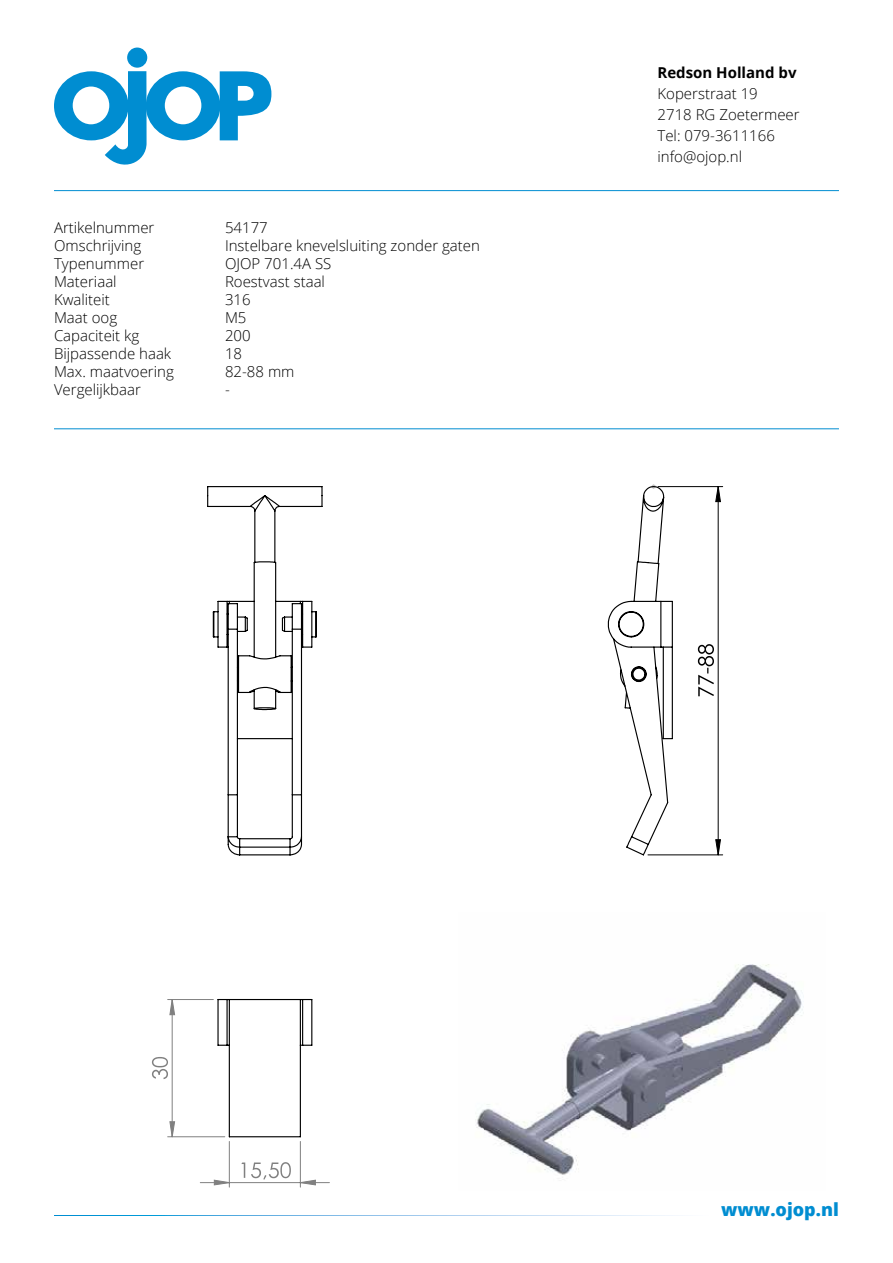
<style>
.page{position:relative;width:893px;height:1263px;background:#fff}
.page>*{position:absolute;margin:0;border:0;box-sizing:border-box;transform-origin:0 0}
.t1{font:800 18px "Open Sans";color:#008dd1}
.t2{font:300 15px/21px "Open Sans";color:#000}
.t3{font:700 15px "Open Sans";color:#000}
</style>
<div class="page">
<hr style="left:54px;top:190px;width:785px;height:1px;background:#008dd1">
<div style="left:127px;top:48px;width:20px;height:20px;background:#008dd1;border-radius:50%"></div>
<svg style="left:54px;top:71px;width:217px;height:94px"></svg>
<hr style="left:54px;top:428px;width:785px;height:1px;background:#008dd1">
<img style="left:476px;top:964px;width:328px;height:211px">
<hr style="left:67px;top:1262px;width:759px;height:1px;background:#c0c0c0">
<hr style="left:882px;top:468px;width:1px;height:723px;background:#c0c0c0">
<hr style="left:67px;top:468px;width:759px;height:1px;background:#c0c0c0">
<hr style="left:859px;top:468px;width:1px;height:723px;background:#c0c0c0">
<hr style="left:67px;top:468px;width:1px;height:723px;background:#c0c0c0">
<hr style="left:658px;top:486px;width:65px;height:1px;background:#000">
<hr style="left:648px;top:854px;width:75px;height:1px;background:#000">
<hr style="left:300px;top:1141px;width:1px;height:46px;background:#808080">
<hr style="left:229px;top:1141px;width:1px;height:46px;background:#808080">
<hr style="left:168px;top:999px;width:45px;height:1px;background:#808080">
<hr style="left:168px;top:1136px;width:57px;height:1px;background:#808080">
<svg style="left:698px;top:486px;width:23px;height:370px"></svg>
<svg style="left:200px;top:1162px;width:129px;height:24px"></svg>
<svg style="left:152px;top:999px;width:24px;height:139px"></svg>
<svg style="left:207px;top:486px;width:116px;height:370px"></svg>
<svg style="left:607px;top:484px;width:66px;height:372px"></svg>
<hr style="left:311px;top:999px;width:1px;height:46px;background:#000">
<hr style="left:302px;top:999px;width:1px;height:46px;background:#000">
<hr style="left:217px;top:999px;width:2px;height:46px;background:#000">
<hr style="left:226px;top:999px;width:2px;height:46px;background:#000">
<hr style="left:300px;top:999px;width:1px;height:46px;background:#000">
<hr style="left:229px;top:999px;width:1px;height:46px;background:#000">
<hr style="left:229px;top:1045px;width:1px;height:92px;background:#000">
<hr style="left:229px;top:999px;width:71px;height:1px;background:#000">
<hr style="left:300px;top:1045px;width:1px;height:92px;background:#000">
<hr style="left:229px;top:1136px;width:71px;height:1px;background:#000">
<p class="t2" style="left:54px;top:216px;width:102px">Artikelnummer</p>
<p class="t2" style="left:225px;top:216px;width:44px">54177</p>
<p class="t2" style="left:54px;top:234px;width:89px">Omschrijving</p>
<p class="t2" style="left:225px;top:234px;width:256px">Instelbare knevelsluiting zonder gaten</p>
<p class="t2" style="left:54px;top:252px;width:92px">Typenummer</p>
<p class="t2" style="left:225px;top:252px;width:108px">OJOP 701.4A SS</p>
<p class="t2" style="left:54px;top:270px;width:64px">Materiaal</p>
<p class="t2" style="left:225px;top:270px;width:102px">Roestvast staal</p>
<p class="t2" style="left:54px;top:288px;width:57px">Kwaliteit</p>
<p class="t2" style="left:225px;top:288px;width:27px">316</p>
<p class="t2" style="left:54px;top:306px;width:65px">Maat oog</p>
<p class="t2" style="left:225px;top:306px;width:23px">M5</p>
<p class="t2" style="left:54px;top:324px;width:87px">Capaciteit kg</p>
<p class="t2" style="left:225px;top:324px;width:27px">200</p>
<p class="t2" style="left:54px;top:342px;width:119px">Bijpassende haak</p>
<p class="t2" style="left:225px;top:342px;width:19px">18</p>
<p class="t2" style="left:54px;top:360px;width:121px">Max. maatvoering</p>
<p class="t2" style="left:225px;top:360px;width:71px">82-88 mm</p>
<p class="t2" style="left:54px;top:378px;width:88px">Vergelijkbaar</p>
<p class="t2" style="left:225px;top:378px;width:6px">-</p>
<p class="t3" style="left:657px;top:62px;width:141px">Redson Holland bv</p>
<p class="t2" style="left:657px;top:83px;width:144px">Koperstraat 19<br>2718 RG Zoetermeer<br>Tel: 079-3611166 info@ojop.nl</p>
<p class="t1" style="left:721px;top:1195px;width:119px">www.ojop.nl</p>
</div>
